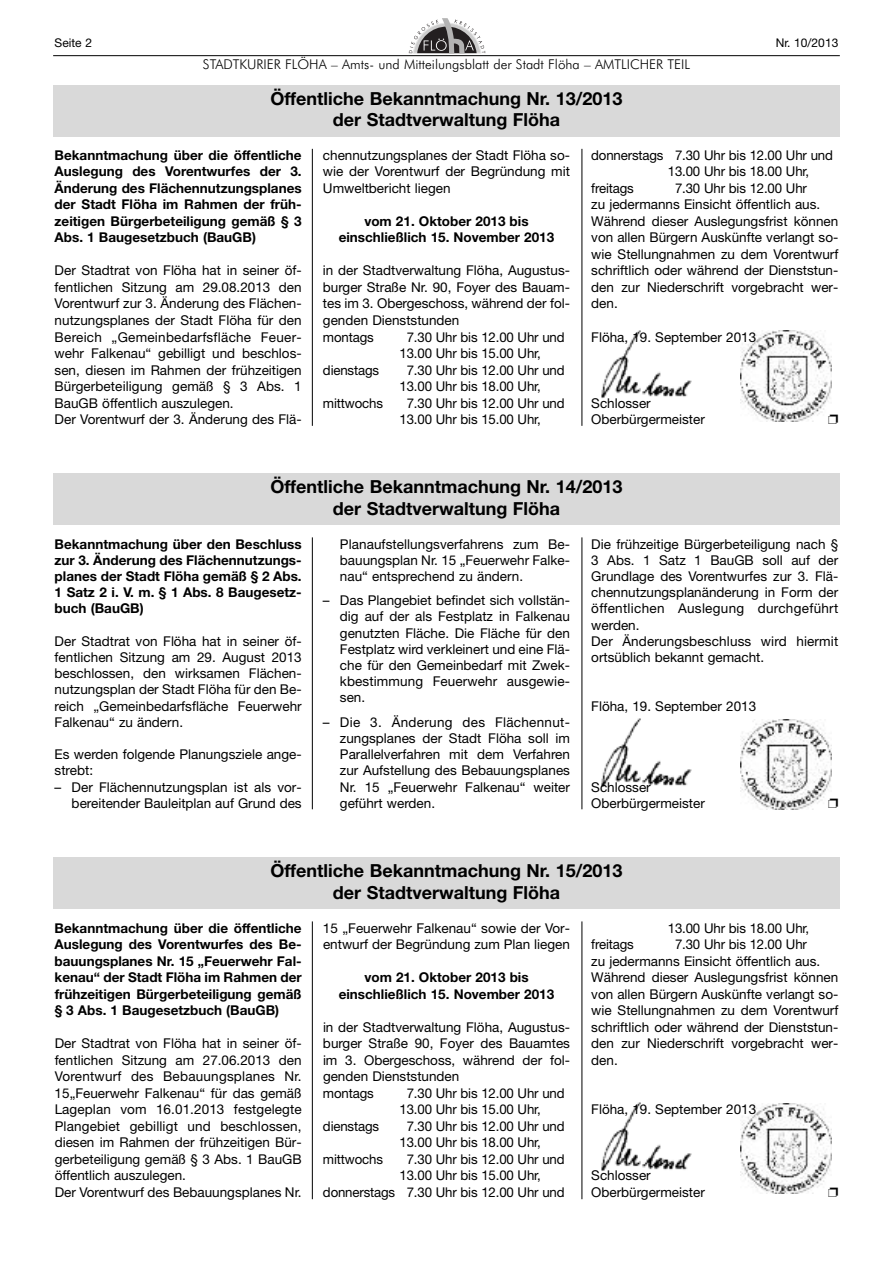
<style>
.page{position:relative;width:893px;height:1263px;background:#fff}
.page>*{position:absolute;margin:0;border:0;box-sizing:border-box;transform-origin:0 0}
.t1{font:700 18px/21.6px "Helvetica Neue";color:#000;text-align:center}
.t2{font:13.5px/16.5px "Helvetica Neue";color:#000}
.t3{font:700 13.5px/16.5px "Helvetica Neue";color:#000;text-align:justify}
.t4{font:300 13.5px "Futura BT";color:#000}
.t5{font:12px "Helvetica Neue";color:#000}
.s1{color:#fff}
</style>
<div class="page">
<hr style="left:53px;top:55px;width:787px;height:1px;background:#000">
<svg style="left:409px;top:18px;width:76px;height:35px"></svg>
<div style="left:53px;top:85px;width:787px;height:51px;background:#d9d9d9"></div>
<hr style="left:312px;top:149px;width:1px;height:277px;background:#000">
<hr style="left:582px;top:149px;width:1px;height:277px;background:#000">
<img style="left:601px;top:330px;width:91px;height:68px">
<img style="left:740px;top:331px;width:91px;height:90px">
<div style="left:53px;top:474px;width:787px;height:51px;background:#d9d9d9"></div>
<hr style="left:312px;top:537px;width:1px;height:272px;background:#000">
<hr style="left:582px;top:537px;width:1px;height:272px;background:#000">
<img style="left:601px;top:718px;width:91px;height:69px">
<img style="left:740px;top:719px;width:91px;height:91px">
<div style="left:53px;top:858px;width:787px;height:51px;background:#d9d9d9"></div>
<hr style="left:312px;top:921px;width:1px;height:278px;background:#000">
<hr style="left:582px;top:921px;width:1px;height:278px;background:#000">
<img style="left:601px;top:1102px;width:91px;height:69px">
<img style="left:740px;top:1103px;width:91px;height:91px">
<svg style="left:828px;top:415px;width:3px;height:6px"></svg>
<svg style="left:828px;top:798px;width:3px;height:10px"></svg>
<svg style="left:828px;top:1187px;width:3px;height:7px"></svg>
<p class="t5" style="left:55px;top:38px;width:39px">Seite 2</p>
<p class="t5" style="left:776px;top:38px;width:64px">Nr. 10/2013</p>
<p class="t4" style="left:203px;top:59px;width:489px">STADTKURIER FLÖHA – Amts- und Mitteilungsblatt der Stadt Flöha – AMTLICHER TEIL</p>
<h1 class="t1" style="left:271px;top:89px;width:353px">Öffentliche Bekanntmachung Nr. 13/2013 der Stadtverwaltung Flöha</h1>
<p class="t3" style="left:55px;top:148px;width:249px">Bekanntmachung über die öffentliche Auslegung des Vorentwurfes der 3.<br>Änderung des Flächennutzungsplanes der Stadt Flöha im Rahmen der früh&shy;zeitigen Bürgerbeteiligung gemäß § 3<br>Abs. 1 Baugesetzbuch (BauGB)</p>
<p class="t2" style="left:55px;top:264px;width:249px">Der Stadtrat von Flöha hat in seiner öf&shy;fentlichen Sitzung am 29.08.2013 den Vorentwurf zur 3. Änderung des Flächen&shy;nutzungsplanes der Stadt Flöha für den Bereich „Gemeinbedarfsfläche Feuer&shy;wehr Falkenau“ gebilligt und beschlos&shy;sen, diesen im Rahmen der frühzeitigen Bürgerbeteiligung gemäß § 3 Abs. 1<br>BauGB öffentlich auszulegen.<br>Der Vorentwurf der 3. Änderung des Flä-</p>
<p class="t2" style="left:323px;top:148px;width:249px;text-align:justify">chennutzungsplanes der Stadt Flöha so&shy;wie der Vorentwurf der Begründung mit Umweltbericht liegen</p>
<p class="t3" style="left:339px;top:214px;width:217px;text-align:center">vom 21. Oktober 2013 bis einschließlich 15. November 2013</p>
<p class="t2" style="left:323px;top:264px;width:249px">in der Stadtverwaltung Flöha, Augustus&shy;burger Straße Nr. 90, Foyer des Bauam&shy;tes im 3. Obergeschoss, während der fol&shy;genden Dienststunden<br>montags</p>
<p class="t2" style="left:591px;top:148px;width:243px">donnerstags <span class="s1">1</span>7.30 Uhr bis 12.00 Uhr und</p>
<p class="t2" style="left:668px;top:165px;width:143px">13.00 Uhr bis 18.00 Uhr,</p>
<p class="t2" style="left:591px;top:181px;width:44px">freitags</p>
<p class="t2" style="left:591px;top:181px;width:249px;text-indent:77px"><span class="s1">1</span>7.30 Uhr bis 12.00 Uhr<br>zu jedermanns Einsicht öffentlich aus.<br>Während dieser Auslegungsfrist können von allen Bürgern Auskünfte verlangt so&shy;wie Stellungnahmen zu dem Vorentwurf schriftlich oder während der Dienststun&shy;den zur Niederschrift vorgebracht wer&shy;den.</p>
<p class="t2" style="left:591px;top:330px;width:166px">Flöha, 19. September 2013</p>
<p class="t2" style="left:399px;top:330px;width:167px"><span class="s1">1</span>7.30 Uhr bis 12.00 Uhr und<br>13.00 Uhr bis 15.00 Uhr,</p>
<p class="t2" style="left:323px;top:363px;width:58px">dienstags</p>
<p class="t2" style="left:399px;top:363px;width:167px"><span class="s1">1</span>7.30 Uhr bis 12.00 Uhr und</p>
<p class="t2" style="left:399px;top:379px;width:143px">13.00 Uhr bis 18.00 Uhr,</p>
<p class="t2" style="left:323px;top:396px;width:243px">mittwochs <span class="s1">1</span>7.30 Uhr bis 12.00 Uhr und</p>
<p class="t2" style="left:399px;top:412px;width:143px">13.00 Uhr bis 15.00 Uhr,</p>
<p class="t2" style="left:591px;top:396px;width:115px">Schlosser<br>Oberbürgermeister</p>
<h1 class="t1" style="left:271px;top:477px;width:353px">Öffentliche Bekanntmachung Nr. 14/2013 der Stadtverwaltung Flöha</h1>
<p class="t3" style="left:55px;top:537px;width:249px">Bekanntmachung über den Beschluss zur 3. Änderung des Flächennutzungs&shy;planes der Stadt Flöha gemäß § 2 Abs.<br>1 Satz 2 i. V. m. § 1 Abs. 8 Baugesetz&shy;buch (BauGB)</p>
<p class="t2" style="left:55px;top:634px;width:249px;text-align:justify">Der Stadtrat von Flöha hat in seiner öf&shy;fentlichen Sitzung am 29. August 2013 beschlossen, den wirksamen Flächen&shy;nutzungsplan der Stadt Flöha für den Be&shy;reich „Gemeinbedarfsfläche Feuerwehr Falkenau“ zu ändern.</p>
<p class="t2" style="left:55px;top:747px;width:249px">Es werden folgende Planungsziele ange&shy;strebt:</p>
<p class="t2" style="left:55px;top:780px;width:249px;text-align:right">– Der Flächennutzungsplan ist als vor&shy;bereitender Bauleitplan auf Grund des</p>
<p class="t2" style="left:591px;top:537px;width:249px">Die frühzeitige Bürgerbeteiligung nach § 3 Abs. 1 Satz 1 BauGB soll auf der Grundlage des Vorentwurfes zur 3. Flä&shy;chennutzungsplanänderung in Form der öffentlichen Auslegung durchgeführt werden.<br>Der Änderungsbeschluss wird hiermit ortsüblich bekannt gemacht.</p>
<p class="t2" style="left:591px;top:699px;width:166px">Flöha, 19. September 2013</p>
<p class="t2" style="left:340px;top:537px;width:232px;text-align:justify">Planaufstellungsverfahrens zum Be&shy;bauungsplan Nr. 15 „Feuerwehr Falke&shy;nau“ entsprechend zu ändern.</p>
<p class="t2" style="left:340px;top:594px;width:232px;text-align:justify;text-indent:-17px">– Das Plangebiet befindet sich vollstän&shy;dig auf der als Festplatz in Falkenau genutzten Fläche. Die Fläche für den Festplatz wird verkleinert und eine Flä&shy;che für den Gemeinbedarf mit Zwek&shy;kbestimmung Feuerwehr ausgewie&shy;sen.</p>
<p class="t2" style="left:340px;top:715px;width:232px;text-align:justify;text-indent:-17px">– Die 3. Änderung des Flächennut&shy;zungsplanes der Stadt Flöha soll im Parallelverfahren mit dem Verfahren zur Aufstellung des Bebauungsplanes Nr. 15 „Feuerwehr Falkenau“ weiter geführt werden.</p>
<p class="t2" style="left:591px;top:780px;width:115px">Schlosser<br>Oberbürgermeister</p>
<h1 class="t1" style="left:271px;top:861px;width:353px">Öffentliche Bekanntmachung Nr. 15/2013 der Stadtverwaltung Flöha</h1>
<p class="t3" style="left:55px;top:921px;width:249px">Bekanntmachung über die öffentliche Auslegung des Vorentwurfes des Be&shy;bauungsplanes Nr. 15 „Feuerwehr Fal&shy;kenau“ der Stadt Flöha im Rahmen der frühzeitigen Bürgerbeteiligung gemäß § 3 Abs. 1 Baugesetzbuch (BauGB)</p>
<p class="t2" style="left:55px;top:1036px;width:249px">Der Stadtrat von Flöha hat in seiner öf&shy;fentlichen Sitzung am 27.06.2013 den Vorentwurf des Bebauungsplanes Nr.<br>15„Feuerwehr Falkenau“ für das gemäß Lageplan vom 16.01.2013 festgelegte Plangebiet gebilligt und beschlossen, diesen im Rahmen der frühzeitigen Bür&shy;gerbeteiligung gemäß § 3 Abs. 1 BauGB öffentlich auszulegen.<br>Der Vorentwurf des Bebauungsplanes Nr.</p>
<p class="t2" style="left:323px;top:921px;width:249px">15 „Feuerwehr Falkenau“ sowie der Vor&shy;entwurf der Begründung zum Plan liegen</p>
<p class="t3" style="left:339px;top:970px;width:217px;text-align:center">vom 21. Oktober 2013 bis einschließlich 15. November 2013</p>
<p class="t2" style="left:323px;top:1020px;width:249px">in der Stadtverwaltung Flöha, Augustus&shy;burger Straße 90, Foyer des Bauamtes im 3. Obergeschoss, während der fol&shy;genden Dienststunden<br>montags</p>
<p class="t2" style="left:668px;top:921px;width:143px">13.00 Uhr bis 18.00 Uhr,</p>
<p class="t2" style="left:591px;top:937px;width:44px">freitags</p>
<p class="t2" style="left:591px;top:937px;width:249px;text-indent:77px"><span class="s1">1</span>7.30 Uhr bis 12.00 Uhr<br>zu jedermanns Einsicht öffentlich aus.<br>Während dieser Auslegungsfrist können von allen Bürgern Auskünfte verlangt so&shy;wie Stellungnahmen zu dem Vorentwurf schriftlich oder während der Dienststun&shy;den zur Niederschrift vorgebracht wer&shy;den.</p>
<p class="t2" style="left:591px;top:1102px;width:166px">Flöha, 19. September 2013</p>
<p class="t2" style="left:399px;top:1086px;width:167px"><span class="s1">1</span>7.30 Uhr bis 12.00 Uhr und<br>13.00 Uhr bis 15.00 Uhr,</p>
<p class="t2" style="left:323px;top:1119px;width:58px">dienstags</p>
<p class="t2" style="left:399px;top:1119px;width:167px"><span class="s1">1</span>7.30 Uhr bis 12.00 Uhr und</p>
<p class="t2" style="left:399px;top:1135px;width:143px">13.00 Uhr bis 18.00 Uhr,</p>
<p class="t2" style="left:323px;top:1152px;width:243px">mittwochs <span class="s1">1</span>7.30 Uhr bis 12.00 Uhr und</p>
<p class="t2" style="left:399px;top:1168px;width:143px">13.00 Uhr bis 15.00 Uhr,</p>
<p class="t2" style="left:323px;top:1185px;width:243px">donnerstags <span class="s1">1</span>7.30 Uhr bis 12.00 Uhr und</p>
<p class="t2" style="left:591px;top:1168px;width:115px">Schlosser<br>Oberbürgermeister</p>
</div>
